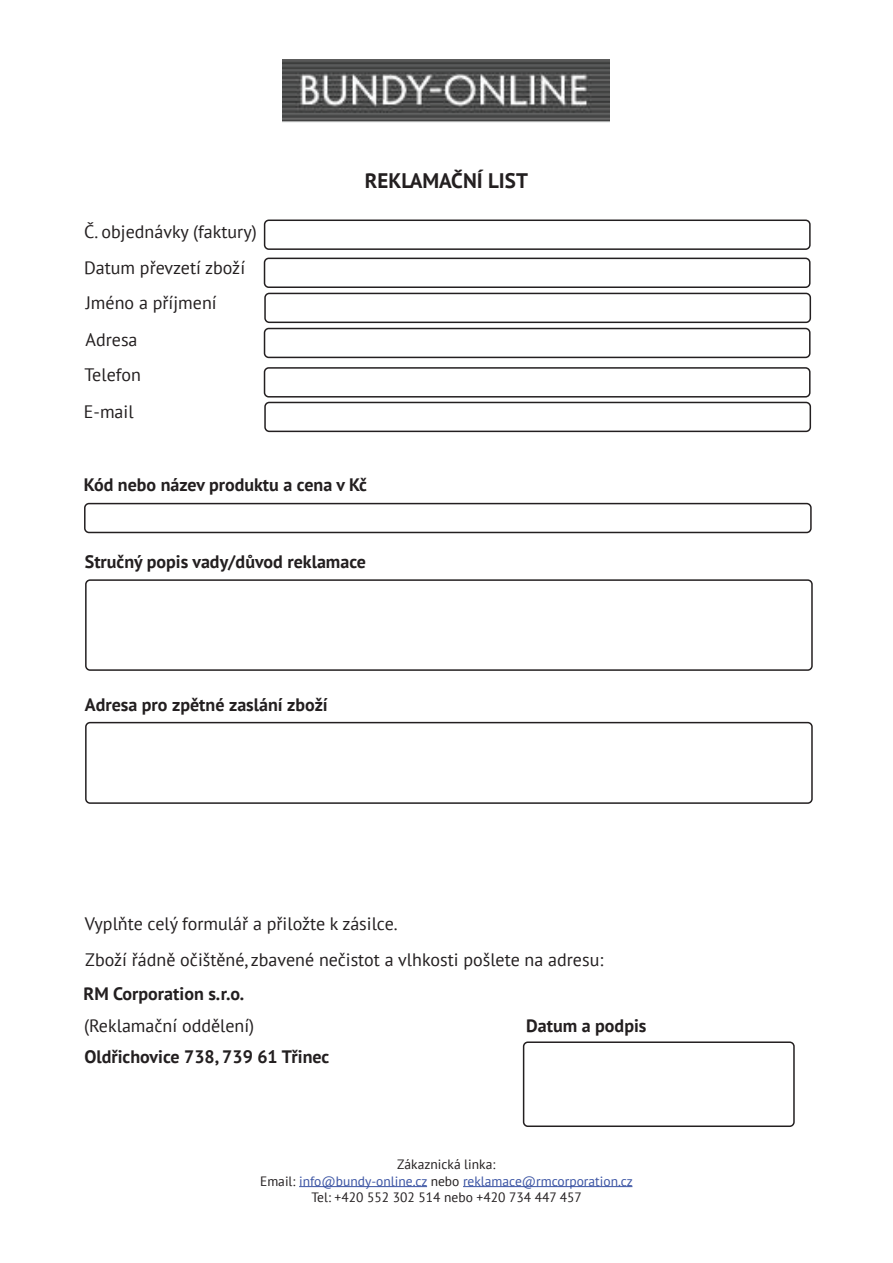
<style>
.page{position:relative;width:893px;height:1263px;background:#fff}
.page>*{position:absolute;margin:0;border:0;box-sizing:border-box;transform-origin:0 0}
.t1{font:700 21px "PT Sans";color:#231f20}
.t2{font:18px/35.8px "PT Sans";color:#231f20}
.t3{font:700 18px "PT Sans";color:#231f20}
.t4{font:13.5px/16.2px "PT Sans";color:#231f20;text-align:center}
.s1{color:#3a53a3}
</style>
<div class="page">
<img style="left:283px;top:59px;width:327px;height:64px">
<div style="left:264px;top:219px;width:547px;height:31px;border:2px solid #231f20;border-radius:4px"></div>
<div style="left:264px;top:258px;width:546px;height:30px;border:2px solid #231f20;border-radius:4px"></div>
<div style="left:264px;top:293px;width:547px;height:30px;border:2px solid #231f20;border-radius:4px"></div>
<div style="left:264px;top:328px;width:546px;height:30px;border:2px solid #231f20;border-radius:4px"></div>
<div style="left:264px;top:367px;width:546px;height:31px;border:2px solid #231f20;border-radius:4px"></div>
<div style="left:264px;top:402px;width:547px;height:30px;border:2px solid #231f20;border-radius:4px"></div>
<div style="left:84px;top:503px;width:728px;height:30px;border:2px solid #231f20;border-radius:4px"></div>
<div style="left:523px;top:1041px;width:272px;height:86px;border:2px solid #231f20;border-radius:4px"></div>
<hr style="left:299px;top:1186px;width:128px;height:1px;background:#3a53a3">
<hr style="left:463px;top:1186px;width:169px;height:1px;background:#3a53a3">
<div style="left:85px;top:722px;width:728px;height:82px;border:2px solid #231f20;border-radius:4px"></div>
<div style="left:85px;top:579px;width:728px;height:92px;border:2px solid #231f20;border-radius:4px"></div>
<p class="t2" style="left:84px;top:214px;width:174px">Č. objednávky (faktury)<br>Datum převzetí zboží<br>Jméno a příjmení<br>Adresa<br>Telefon<br>E-mail</p>
<p class="t1" style="left:365px;top:167px;width:165px">REKLAMAČNÍ LIST</p>
<p class="t3" style="left:84px;top:473px;width:285px">Kód nebo název produktu a cena v Kč</p>
<p class="t3" style="left:85px;top:550px;width:283px">Stručný popis vady/důvod reklamace</p>
<p class="t3" style="left:85px;top:692px;width:244px">Adresa pro zpětné zaslání zboží</p>
<p class="t2" style="left:85px;top:905px;width:520px">Vyplňte celý formulář a přiložte k zásilce.<br>Zboží řádně očištěné, zbavené nečistot a vlhkosti pošlete na adresu:</p>
<p class="t3" style="left:84px;top:981px;width:162px">RM Corporation s.r.o.</p>
<p class="t2" style="left:84px;top:1007px;width:172px">(Reklamační oddělení)</p>
<p class="t3" style="left:84px;top:1045px;width:247px">Oldřichovice 738, 739 61 Třinec</p>
<p class="t3" style="left:526px;top:1013px;width:122px">Datum a podpis</p>
<p class="t4" style="left:260px;top:1156px;width:374px">Zákaznická linka:<br>Email: <span class="s1">info@bundy-online.cz</span> nebo <span class="s1">reklamace@rmcorporation.cz<br></span>Tel: +420 552 302 514 nebo +420 734 447 457</p>
</div>
